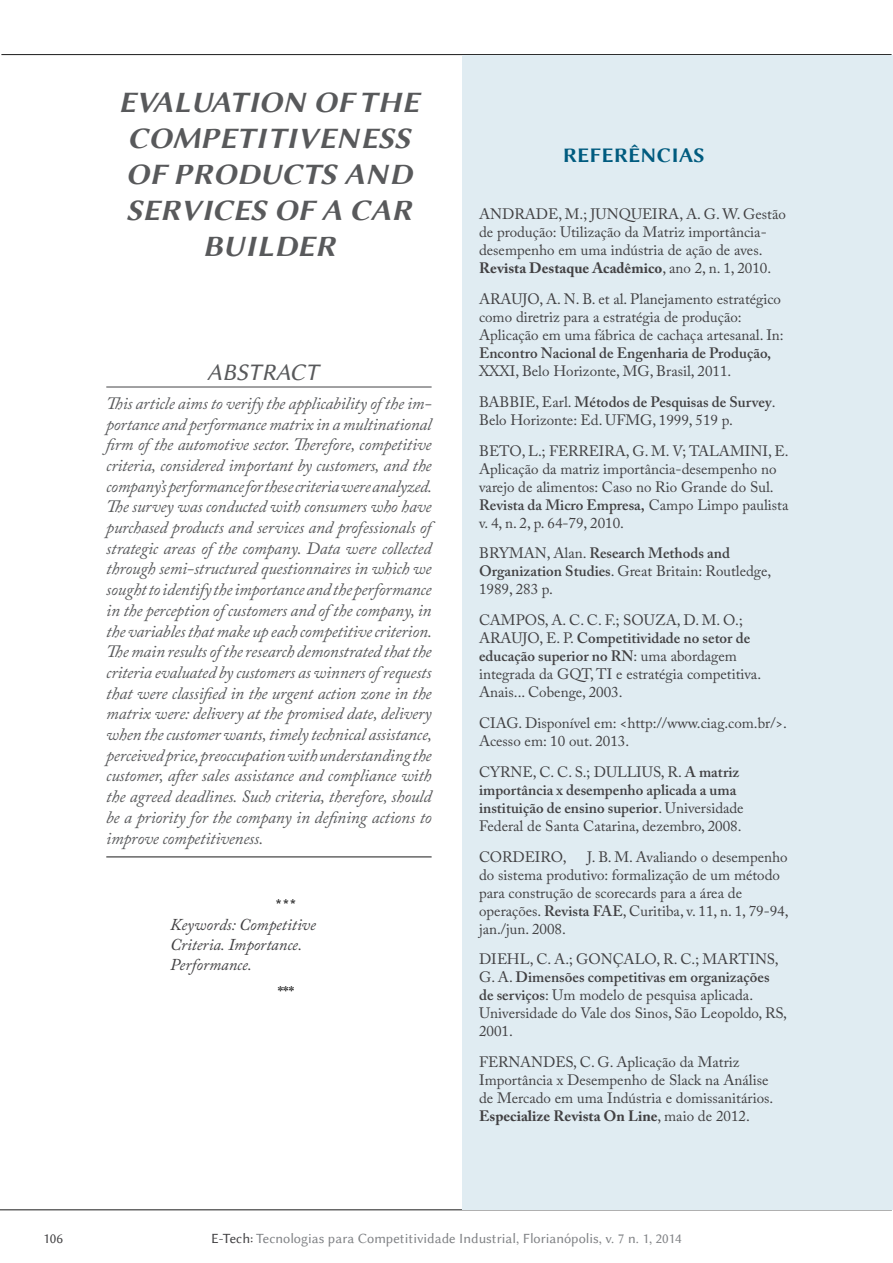
<style>
.page{position:relative;width:893px;height:1263px;background:#fff}
.page>*{position:absolute;margin:0;border:0;box-sizing:border-box;transform-origin:0 0}
.t1{font:30px/36px "Lin Biolinum Slanted B";color:#58595b;text-align:center}
.t2{font:24px "Lin Biolinum I";color:#58595b}
.t3{font:21px "Lin Biolinum B";color:#005b7f}
.t4{font:italic 17.25px/20.7px "Adobe Caslon Pro";letter-spacing:-.01em;color:#58595b;text-align:justify}
.t5{font:italic 16.5px/19.8px "Adobe Caslon Pro";color:#414042}
.t6{font:16.5px "Lin Biolinum";color:#000}
.t7{font:16.5px "Adobe Caslon Pro";color:#000}
.t8{font:15px/18px "Adobe Caslon Pro";color:#414042}
.t9{font:600 15px "Adobe Caslon Pro";color:#414042}
.t10{font:14.25px "Lin Biolinum";color:#808285}
.t11{font:14.25px "Lin Biolinum";color:#414042}
.s1{font-weight:700}
.s2{font-weight:600}
.s3{color:#414042}
</style>
<div class="page">
<hr style="left:0;top:1209px;width:892px;height:1px;background:#1a1a1a">
<hr style="left:1px;top:54px;width:890px;height:1px;background:#1a1a1a">
<hr style="left:106px;top:386px;width:326px;height:2px;background:#58595b">
<hr style="left:106px;top:856px;width:326px;height:1px;background:#333">
<div style="left:462px;top:55px;width:431px;height:1154px;background:#e0ecf2"></div>
<h1 class="t1" style="left:118px;top:82px;width:302px">EVALUATION OF THE<br>COMPETITIVENESS<br>OF PRODUCTS AND<br>SERVICES OF A CAR<br>BUILDER</h1>
<h2 class="t2" style="left:207px;top:358px;width:113px">ABSTRACT</h2>
<p class="t4" style="left:106px;top:392px;width:327px">This article aims to verify the applicability of the im&shy;portance and performance matrix in a multinational firm of the automotive sector. Therefore, competitive criteria, considered important by customers, and the company’s performance for these criteria were analyzed.<br>The survey was conducted with consumers who have purchased products and services and professionals of strategic areas of the company. Data were collected through semi-structured questionnaires in which we sought to identify the importance and the performance in the perception of customers and of the company, in the variables that make up each competitive criterion.<br>The main results of the research demonstrated that the criteria evaluated by customers as winners of requests that were classified in the urgent action zone in the matrix were: delivery at the promised date, delivery when the customer wants, timely technical assistance, perceived price, preoccupation with understanding the customer, after sales assistance and compliance with the agreed deadlines. Such criteria, therefore, should be a priority for the company in defining actions to improve competitiveness.</p>
<p class="t6" style="left:275px;top:896px;width:23px">***</p>
<p class="t5" style="left:170px;top:915px;width:147px">Keywords: Competitive<br>Criteria. Importance.<br>Performance.</p>
<p class="t7" style="left:278px;top:983px;width:18px">***</p>
<h3 class="t3" style="left:563px;top:141px;width:144px">REFERÊNCIAS</h3>
<p class="t8" style="left:479px;top:205px;width:308px">ANDRADE, M.; JUNQUEIRA, A. G. W. Gestão de produção: Utilização da Matriz importância&shy;desempenho em uma indústria de ação de aves.<br><span class="s1">Revista Destaque Acadêmico</span>, ano 2, n. 1, 2010.</p>
<p class="t8" style="left:479px;top:290px;width:306px">ARAUJO, A. N. B. et al. Planejamento estratégico como diretriz para a estratégia de produção:<br>Aplicação em uma fábrica de cachaça artesanal. In:</p>
<p class="t9" style="left:479px;top:344px;width:294px">Encontro Nacional de Engenharia de Produção,</p>
<p class="t8" style="left:479px;top:356px;width:298px;line-height:30.8px">XXXI, Belo Horizonte, MG, Brasil, 2011.<br>BABBIE, Earl. <span class="s2">Métodos de Pesquisas de Survey</span>.</p>
<p class="t8" style="left:479px;top:404px;width:311px;line-height:30.8px">Belo Horizonte: Ed. UFMG, 1999, 519 p.<br>BETO, L.; FERREIRA, G. M. V; TALAMINI, E.</p>
<p class="t8" style="left:479px;top:459px;width:311px">Aplicação da matriz importância-desempenho no varejo de alimentos: Caso no Rio Grande do Sul.<br><span class="s2">Revista da Micro Empresa,</span> Campo Limpo paulista v. 4, n. 2, p. 64-79, 2010.</p>
<p class="t8" style="left:479px;top:544px;width:294px">BRYMAN, Alan. <span class="s2">Research Methods and<br>Organization Studies</span>. Great Britain: Routledge,<br>1989, 283 p.</p>
<p class="t8" style="left:479px;top:611px;width:284px">CAMPOS, A. C. C. F.; SOUZA, D. M. O.; ARAUJO, E. P. <span class="s2">Competitividade no setor de educação superior no RN</span>: uma abordagem integrada da GQT, TI e estratégia competitiva.<br>Anais... Cobenge, 2003.</p>
<p class="t8" style="left:479px;top:714px;width:309px">CIAG. Disponível em: &lt;http://www.ciag.com.br/&gt;.<br>Acesso em: 10 out. 2013.</p>
<p class="t8" style="left:479px;top:762px;width:266px">CYRNE, C. C. S.; DULLIUS, R. <span class="s2">A matriz importância x desempenho aplicada a uma instituição de ensino superior</span>. Universidade Federal de Santa Catarina, dezembro, 2008.</p>
<p class="t8" style="left:479px;top:847px;width:89px">CORDEIRO,</p>
<p class="t8" style="left:479px;top:847px;width:311px;text-indent:108px">J. B. M. Avaliando o desempenho do sistema produtivo: formalização de um método para construção de scorecards para a área de operações. <span class="s2">Revista FAE</span>, Curitiba, v. 11, n. 1, 79-94, jan./jun. 2008.</p>
<p class="t8" style="left:479px;top:950px;width:309px">DIEHL, C. A.; GONÇALO, R. C.; MARTINS, G. A. <span class="s2">Dimensões competitivas em organizações de serviços</span>: Um modelo de pesquisa aplicada.<br>Universidade do Vale dos Sinos, São Leopoldo, RS, 2001.</p>
<p class="t8" style="left:479px;top:1053px;width:296px">FERNANDES, C. G. Aplicação da Matriz Importância x Desempenho de Slack na Análise de Mercado em uma Indústria e domissanitários.<br><span class="s1">Especialize Revista On Line</span>, maio de 2012.</p>
<p class="t11" style="left:43px;top:1230px;width:21px">106</p>
<p class="t10" style="left:211px;top:1230px;width:472px"><span class="s3">E-Tech:</span> Tecnologias para Competitividade Industrial, Florianópolis, v. 7 n. 1, 2014</p>
</div>
